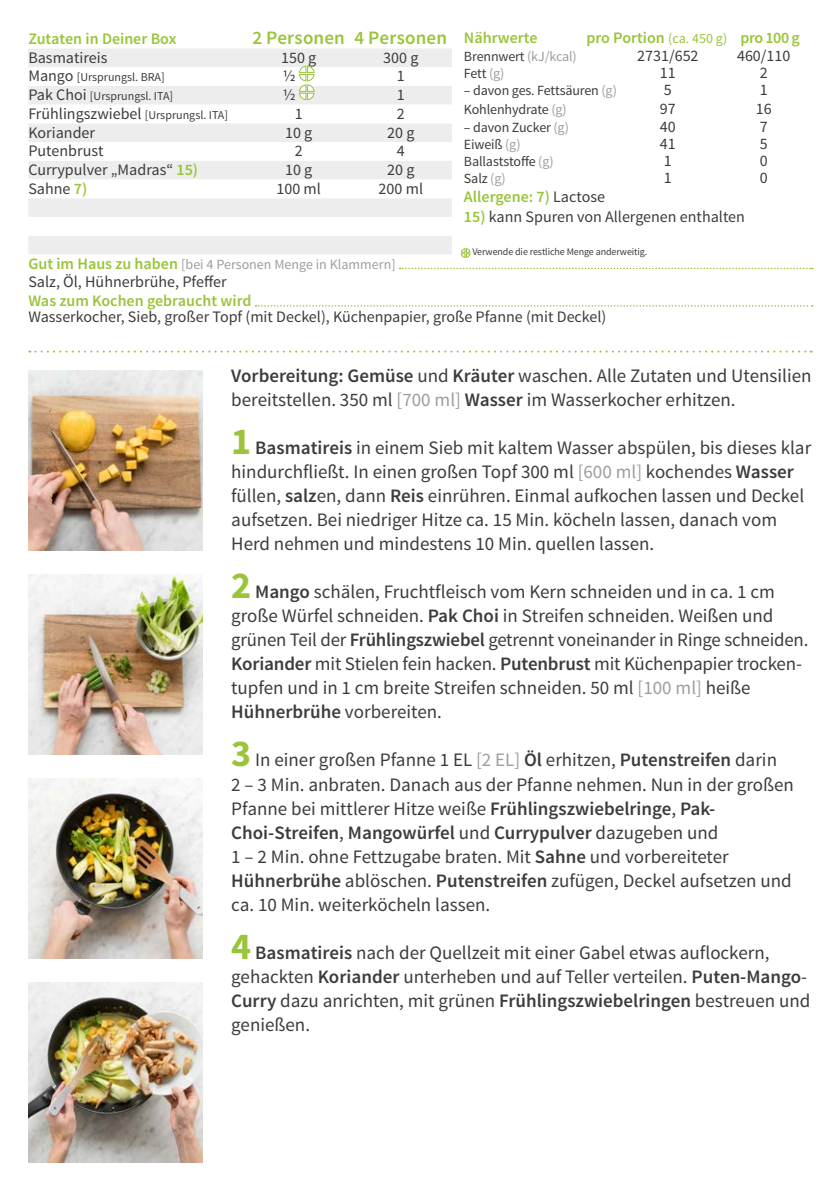
<style>
.page{position:relative;width:840px;height:1191px;background:#fff}
.page>*{position:absolute;margin:0;border:0;box-sizing:border-box;transform-origin:0 0}
.FRONT___BACK_Running{font:19px/24px "Source Sans Pro";color:#3c3c3b}
.BACK_Table_Header_CE{font:600 19px "Source Sans Pro";letter-spacing:.01em;color:#9ac43a}
.BACK_Table_Content_L{font:16px "Source Sans Pro";color:#3c3c3b}
.BACK_Table_Content_L-2{font:600 16px "Source Sans Pro";color:#9ac43a}
.BACK_Table_Content_C{font:16px "Source Sans Pro";color:#3c3c3b}
.BACK_Text_next_to_ta{font:16px "Source Sans Pro";color:#3c3c3b}
.BACK_Text_next_to_ta-2{font:600 16px "Source Sans Pro";color:#9ac43a}
.BACK_Table_Content_L-3{font:14px "Source Sans Pro";letter-spacing:-.01em;color:#3c3c3b}
.BACK_Table_Content_L-4{font:14px "Source Sans Pro";color:#9d9d9c}
.BACK_Table_Content_L-5{font:12px "Source Sans Pro";color:#3c3c3b}
.FRONT___BACK_Running-2{font:10px "Source Sans Pro";letter-spacing:-.01em;color:#3c3c3b}
.s1{font-size:16px}
.s2{font-size:12px}
.s3{font-weight:600;color:#9ac43a}
.s4{font-weight:400;font-size:14px}
.s5{color:#9d9d9c}
.s6{font-weight:400;color:#3c3c3b}
.s7{font-weight:600;font-size:16px;color:#9ac43a}
.s8{font-weight:600}
.s9{font-weight:700;font-size:38px;color:#9ac43a}
</style>
<div class="page">
<svg style="left:460px;top:248px;width:11px;height:10px"></svg>
<svg style="left:399px;top:268px;width:413px;height:1px"></svg>
<svg style="left:255px;top:305px;width:557px;height:2px"></svg>
<div style="left:28px;top:49px;width:423px;height:205px;background:#ededed"></div>
<svg style="left:28px;top:67px;width:423px;height:169px"></svg>
<svg style="left:298px;top:65px;width:17px;height:36px"></svg>
<img style="left:28px;top:982px;width:175px;height:180px">
<img style="left:28px;top:778px;width:175px;height:180px">
<img style="left:28px;top:370px;width:175px;height:180px">
<img style="left:28px;top:574px;width:175px;height:180px">
<svg style="left:29px;top:350px;width:782px;height:2px"></svg>
<p class="BACK_Table_Content_L-2" style="left:28px;top:29px;width:149px">Zutaten in Deiner Box</p>
<p class="BACK_Table_Header_CE" style="left:252px;top:26px;width:94px">2 Personen</p>
<p class="BACK_Table_Header_CE" style="left:354px;top:26px;width:94px">4 Personen</p>
<p class="BACK_Table_Content_L" style="left:28px;top:47px;width:81px">Basmatireis</p>
<p class="BACK_Table_Content_C" style="left:281px;top:47px;width:37px">150 g</p>
<p class="BACK_Table_Content_C" style="left:383px;top:47px;width:37px">300 g</p>
<p class="BACK_Table_Content_L-5" style="left:28px;top:70px;width:138px"><span class="s1">Mango</span> [Ursprungsl. BRA]</p>
<p class="BACK_Table_Content_C" style="left:282px;top:66px;width:14px">½</p>
<p class="BACK_Table_Content_C" style="left:396px;top:66px;width:9px">1</p>
<p class="BACK_Table_Content_L-5" style="left:28px;top:89px;width:146px"><span class="s1">Pak Choi</span> [Ursprungsl. ITA]</p>
<p class="BACK_Table_Content_C" style="left:282px;top:85px;width:14px">½</p>
<p class="BACK_Table_Content_C" style="left:396px;top:85px;width:9px">1</p>
<p class="BACK_Table_Content_L" style="left:28px;top:104px;width:201px">Frühlingszwiebel <span class="s2">[Ursprungsl. ITA]</span></p>
<p class="BACK_Table_Content_C" style="left:294px;top:104px;width:9px">1</p>
<p class="BACK_Table_Content_C" style="left:396px;top:104px;width:9px">2</p>
<p class="BACK_Table_Content_L" style="left:28px;top:122px;width:68px">Koriander</p>
<p class="BACK_Table_Content_C" style="left:285px;top:122px;width:29px">10 g</p>
<p class="BACK_Table_Content_C" style="left:387px;top:122px;width:29px">20 g</p>
<p class="BACK_Table_Content_L" style="left:28px;top:141px;width:77px">Putenbrust</p>
<p class="BACK_Table_Content_C" style="left:294px;top:141px;width:9px">2</p>
<p class="BACK_Table_Content_C" style="left:396px;top:141px;width:9px">4</p>
<p class="BACK_Table_Content_L" style="left:28px;top:160px;width:171px">Currypulver „Madras“ <span class="s3">15)</span></p>
<p class="BACK_Table_Content_C" style="left:285px;top:160px;width:29px">10 g</p>
<p class="BACK_Table_Content_C" style="left:387px;top:160px;width:29px">20 g</p>
<p class="BACK_Table_Content_L" style="left:28px;top:178px;width:60px">Sahne <span class="s3">7)</span></p>
<p class="BACK_Table_Content_C" style="left:276px;top:178px;width:46px">100 ml</p>
<p class="BACK_Table_Content_C" style="left:378px;top:178px;width:46px">200 ml</p>
<p class="BACK_Table_Content_L-2" style="left:463px;top:27px;width:75px">Nährwerte</p>
<p class="BACK_Table_Content_L-2" style="left:586px;top:27px;width:215px">pro Portion <span class="s4">(ca. 450 g)</span> pro 100 g</p>
<p class="BACK_Table_Content_L-3" style="left:463px;top:48px;width:114px">Brennwert <span class="s5">(kJ/kcal)</span></p>
<p class="BACK_Table_Content_C" style="left:637px;top:46px;width:63px">2731/652</p>
<p class="BACK_Table_Content_C" style="left:736px;top:46px;width:55px">460/110</p>
<p class="BACK_Table_Content_L-3" style="left:463px;top:65px;width:42px">Fett <span class="s5">(g)</span></p>
<p class="BACK_Table_Content_C" style="left:659px;top:63px;width:17px">11</p>
<p class="BACK_Table_Content_C" style="left:759px;top:63px;width:9px">2</p>
<p class="BACK_Table_Content_L-3" style="left:463px;top:82px;width:154px">– davon ges. Fettsäuren <span class="s5">(g)</span></p>
<p class="BACK_Table_Content_C" style="left:663px;top:80px;width:9px">5</p>
<p class="BACK_Table_Content_C" style="left:759px;top:80px;width:9px">1</p>
<p class="BACK_Table_Content_L-3" style="left:463px;top:100px;width:104px">Kohlenhydrate <span class="s5">(g)</span></p>
<p class="BACK_Table_Content_C" style="left:659px;top:99px;width:17px">97</p>
<p class="BACK_Table_Content_C" style="left:755px;top:99px;width:17px">16</p>
<p class="BACK_Table_Content_L-3" style="left:463px;top:119px;width:106px">– davon Zucker <span class="s5">(g)</span></p>
<p class="BACK_Table_Content_C" style="left:659px;top:117px;width:17px">40</p>
<p class="BACK_Table_Content_C" style="left:759px;top:117px;width:9px">7</p>
<p class="BACK_Table_Content_L-3" style="left:463px;top:136px;width:58px">Eiweiß <span class="s5">(g)</span></p>
<p class="BACK_Table_Content_C" style="left:659px;top:134px;width:17px">41</p>
<p class="BACK_Table_Content_C" style="left:759px;top:134px;width:9px">5</p>
<p class="BACK_Table_Content_L-3" style="left:463px;top:153px;width:91px">Ballaststoffe <span class="s5">(g)</span></p>
<p class="BACK_Table_Content_C" style="left:663px;top:151px;width:9px">1</p>
<p class="BACK_Table_Content_C" style="left:759px;top:151px;width:9px">0</p>
<p class="BACK_Table_Content_L-3" style="left:463px;top:170px;width:43px">Salz <span class="s5">(g)</span></p>
<p class="BACK_Table_Content_C" style="left:663px;top:168px;width:9px">1</p>
<p class="BACK_Table_Content_C" style="left:759px;top:168px;width:9px">0</p>
<p class="BACK_Text_next_to_ta-2" style="left:463px;top:187px;width:142px">Allergene: 7) <span class="s6">Lactose</span></p>
<p class="BACK_Text_next_to_ta" style="left:463px;top:207px;width:282px"><span class="s3">15)</span> kann Spuren von Allergenen enthalten</p>
<p class="FRONT___BACK_Running-2" style="left:472px;top:245px;width:176px">Verwende die restliche Menge anderweitig.</p>
<p class="BACK_Table_Content_L-4" style="left:28px;top:255px;width:368px"><span class="s7">Gut im Haus zu haben</span> [bei 4 Personen Menge in Klammern]</p>
<p class="BACK_Table_Content_L-2" style="left:28px;top:291px;width:224px">Was zum Kochen gebraucht wird</p>
<p class="BACK_Table_Content_L" style="left:28px;top:272px;width:199px">Salz, Öl, Hühnerbrühe, Pfeffer</p>
<p class="BACK_Table_Content_L" style="left:28px;top:307px;width:579px">Wasserkocher, Sieb, großer Topf (mit Deckel), Küchenpapier, große Pfanne (mit Deckel)</p>
<p class="FRONT___BACK_Running" style="left:231px;top:364px;width:581px"><span class="s8">Vorbereitung: Gemüse</span> und <span class="s8">Kräuter</span> waschen. Alle Zutaten und Utensilien bereitstellen. 350 ml <span class="s5">[700 ml]</span> <span class="s8">Wasser</span> im Wasserkocher erhitzen.</p>
<p class="FRONT___BACK_Running" style="left:231px;top:436px;width:581px"><span class="s9">1</span> <span class="s8">Basmatireis</span> in einem Sieb mit kaltem Wasser abspülen, bis dieses klar hindurchfließt. In einen großen Topf 300 ml <span class="s5">[600 ml]</span> kochendes <span class="s8">Wasser </span>füllen, <span class="s8">salz</span>en, dann <span class="s8">Reis</span> einrühren. Einmal aufkochen lassen und Deckel aufsetzen. Bei niedriger Hitze ca. 15 Min. köcheln lassen, danach vom Herd nehmen und mindestens 10 Min. quellen lassen.</p>
<p class="FRONT___BACK_Running" style="left:231px;top:580px;width:578px"><span class="s9">2</span> <span class="s8">Mango</span> schälen, Fruchtfleisch vom Kern schneiden und in ca. 1 cm große Würfel schneiden. <span class="s8">Pak Choi</span> in Streifen schneiden. Weißen und grünen Teil der <span class="s8">Frühlingszwiebel</span> getrennt voneinander in Ringe schneiden.<br><span class="s8">Koriander</span> mit Stielen fein hacken. <span class="s8">Putenbrust</span> mit Küchenpapier trocken&shy;tupfen und in 1 cm breite Streifen schneiden. 50 ml <span class="s5">[100 ml]</span> heiße <span class="s8">Hühnerbrühe</span> vorbereiten.</p>
<p class="FRONT___BACK_Running" style="left:231px;top:748px;width:564px"><span class="s9">3</span> In einer großen Pfanne 1 EL <span class="s5">[2 EL]</span> <span class="s8">Öl</span> erhitzen, <span class="s8">Putenstreifen</span> darin<br>2 – 3 Min. anbraten. Danach aus der Pfanne nehmen. Nun in der großen Pfanne bei mittlerer Hitze weiße <span class="s8">Frühlingszwiebelringe</span>, <span class="s8">Pak-Choi-Streifen</span>, <span class="s8">Mangowürfel</span> und <span class="s8">Currypulver</span> dazugeben und<br>1 – 2 Min. ohne Fettzugabe braten. Mit <span class="s8">Sahne</span> und vorbereiteter <span class="s8">Hühnerbrühe</span> ablöschen. <span class="s8">Putenstreifen</span> zufügen, Deckel aufsetzen und ca. 10 Min. weiterköcheln lassen.</p>
<p class="FRONT___BACK_Running" style="left:231px;top:940px;width:580px"><span class="s9">4</span> <span class="s8">Basmatireis</span> nach der Quellzeit mit einer Gabel etwas auflockern, gehackten <span class="s8">Koriander</span> unterheben und auf Teller verteilen. <span class="s8">Puten-Mango</span>-<span class="s8">Curry</span> dazu anrichten, mit grünen <span class="s8">Frühlingszwiebelringen</span> bestreuen und genießen.</p>
</div>
